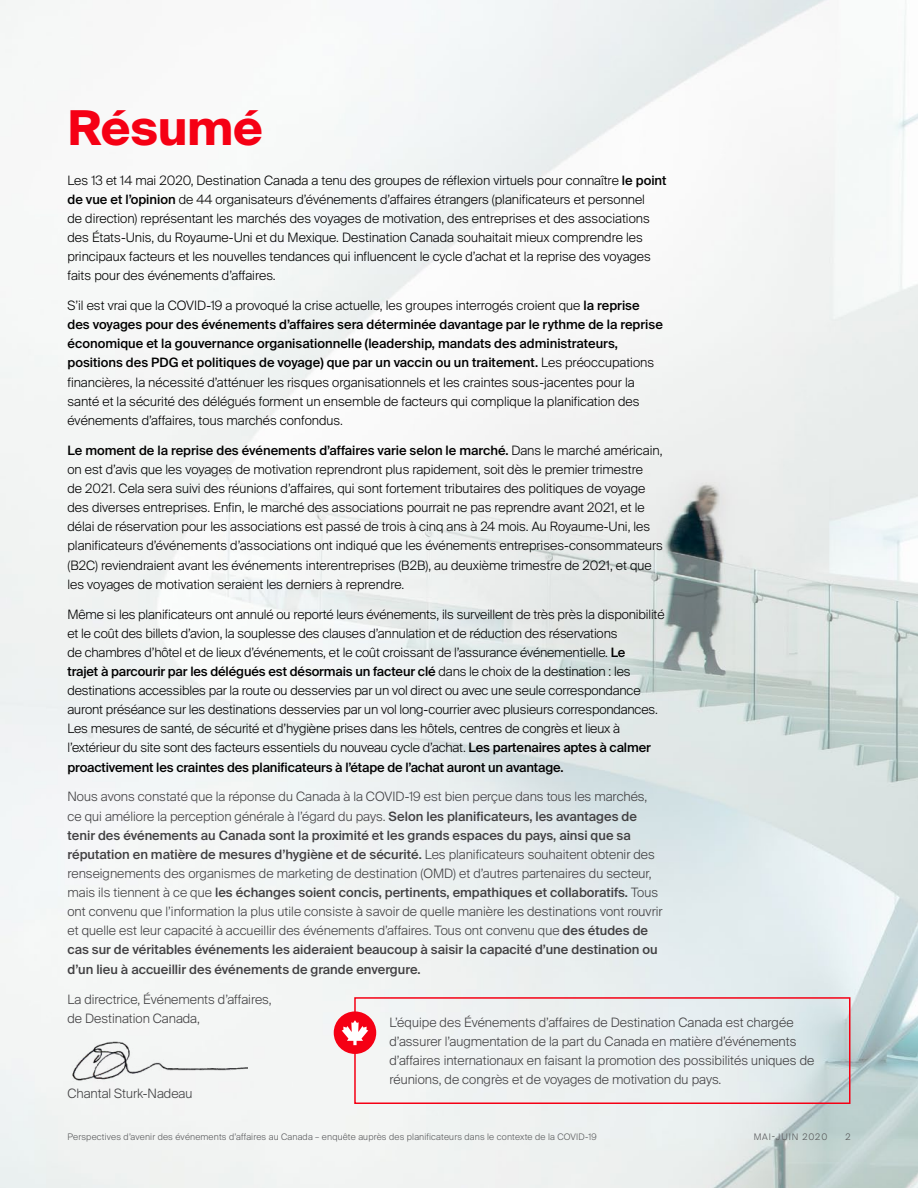
<style>
.page{position:relative;width:918px;height:1188px;background:#fff}
.page>*{position:absolute;margin:0;border:0;box-sizing:border-box;transform-origin:0 0}
.section_headers{font:700 48px "Suisse Intl";letter-spacing:-.01em;color:#f50014}
.body{font:300 12.9px/19.2px "Suisse Intl";color:#000}
.body-2{font:300 12.9px/19.2px "Suisse Intl";color:#414042}
.t1{font:300 9px "Suisse Intl";letter-spacing:.02em;color:#58595b}
.t2{font:300 9px "Suisse Intl";letter-spacing:.1em;color:#58595b}
.s1{font-weight:500}
</style>
<div class="page">
<img style="left:0;top:0;width:918px;height:1188px">
<img style="left:68px;top:1038px;width:179px;height:45px">
<div style="left:354px;top:997px;width:496px;height:107px;border:2px solid #f50014"></div>
<div style="left:334px;top:1011px;width:42px;height:43px;background:#f50014;border-radius:50%"></div>
<svg style="left:342px;top:1020px;width:26px;height:25px"></svg>
<p class="section_headers" style="left:68px;top:101px;width:197px">Résumé</p>
<p class="body" style="left:68px;top:170px;width:601px">Les 13 et 14 mai 2020, Destination Canada a tenu des groupes de réflexion virtuels pour connaître <span class="s1">le point de vue et l’opinion</span> de 44 organisateurs d’événements d’affaires étrangers (planificateurs et personnel<br>de direction) représentant les marchés des voyages de motivation, des entreprises et des associations des États-Unis, du Royaume-Uni et du Mexique. Destination Canada souhaitait mieux comprendre les principaux facteurs et les nouvelles tendances qui influencent le cycle d’achat et la reprise des voyages faits pour des événements d’affaires.</p>
<p class="body" style="left:68px;top:296px;width:597px">S’il est vrai que la COVID-19 a provoqué la crise actuelle, les groupes interrogés croient que <span class="s1">la reprise des voyages pour des événements d’affaires sera déterminée davantage par le rythme de la reprise économique et la gouvernance organisationnelle (leadership, mandats des administrateurs, positions des PDG et politiques de voyage) que par un vaccin ou un traitement.</span> Les préoccupations financières, la nécessité d’atténuer les risques organisationnels et les craintes sous-jacentes pour la santé et la sécurité des délégués forment un ensemble de facteurs qui complique la planification des événements d’affaires, tous marchés confondus.</p>
<p class="body" style="left:68px;top:441px;width:597px"><span class="s1">Le moment de la reprise des événements d’affaires varie selon le marché.</span> Dans le marché américain, on est d’avis que les voyages de motivation reprendront plus rapidement, soit dès le premier trimestre<br>de 2021. Cela sera suivi des réunions d’affaires, qui sont fortement tributaires des politiques de voyage des diverses entreprises. Enfin, le marché des associations pourrait ne pas reprendre avant 2021, et le délai de réservation pour les associations est passé de trois à cinq ans à 24 mois. Au Royaume-Uni, les planificateurs d’événements d’associations ont indiqué que les événements entreprises-consommateurs (B2C) reviendraient avant les événements interentreprises (B2B), au deuxième trimestre de 2021, et que les voyages de motivation seraient les derniers à reprendre.</p>
<p class="body" style="left:68px;top:605px;width:599px">Même si les planificateurs ont annulé ou reporté leurs événements, ils surveillent de très près la disponibilité et le coût des billets d’avion, la souplesse des clauses d’annulation et de réduction des réservations<br>de chambres d’hôtel et de lieux d’événements, et le coût croissant de l’assurance événementielle. <span class="s1">Le<br>trajet à parcourir par les délégués est désormais un facteur clé</span> dans le choix de la destination : les destinations accessibles par la route ou desservies par un vol direct ou avec une seule correspondance auront préséance sur les destinations desservies par un vol long-courrier avec plusieurs correspondances.<br>Les mesures de santé, de sécurité et d’hygiène prises dans les hôtels, centres de congrès et lieux à l’extérieur du site sont des facteurs essentiels du nouveau cycle d’achat. <span class="s1">Les partenaires aptes à calmer proactivement les craintes des planificateurs à l’étape de l’achat auront un avantage.</span></p>
<p class="body-2" style="left:68px;top:787px;width:597px">Nous avons constaté que la réponse du Canada à la COVID-19 est bien perçue dans tous les marchés, ce qui améliore la perception générale à l’égard du pays. <span class="s1">Selon les planificateurs, les avantages de tenir des événements au Canada sont la proximité et les grands espaces du pays, ainsi que sa réputation en matière de mesures d’hygiène et de sécurité.</span> Les planificateurs souhaitent obtenir des renseignements des organismes de marketing de destination (OMD) et d’autres partenaires du secteur, mais ils tiennent à ce que <span class="s1">les échanges soient concis, pertinents, empathiques et collaboratifs.</span> Tous ont convenu que l’information la plus utile consiste à savoir de quelle manière les destinations vont rouvrir et quelle est leur capacité à accueillir des événements d’affaires. Tous ont convenu que <span class="s1">des études de cas sur de véritables événements les aideraient beaucoup à saisir la capacité d’une destination ou d’un lieu à accueillir des événements de grande envergure.</span></p>
<p class="body-2" style="left:68px;top:989px;width:206px">La directrice, Événements d’affaires, de Destination Canada,</p>
<p class="body-2" style="left:389px;top:1013px;width:426px">L’équipe des Événements d’affaires de Destination Canada est chargée d’assurer l’augmentation de la part du Canada en matière d’événements d’affaires internationaux en faisant la promotion des possibilités uniques de réunions, de congrès et de voyages de motivation du pays.</p>
<p class="body-2" style="left:68px;top:1084px;width:127px">Chantal Sturk-Nadeau</p>
<p class="t1" style="left:68px;top:1132px;width:531px">Perspectives d’avenir des événements d’affaires au Canada – enquête auprès des planificateurs dans le contexte de la COVID-19</p>
<p class="t2" style="left:754px;top:1132px;width:75px">MAI-JUIN 2020</p>
<p class="t1" style="left:845px;top:1132px;width:7px">2</p>
</div>
